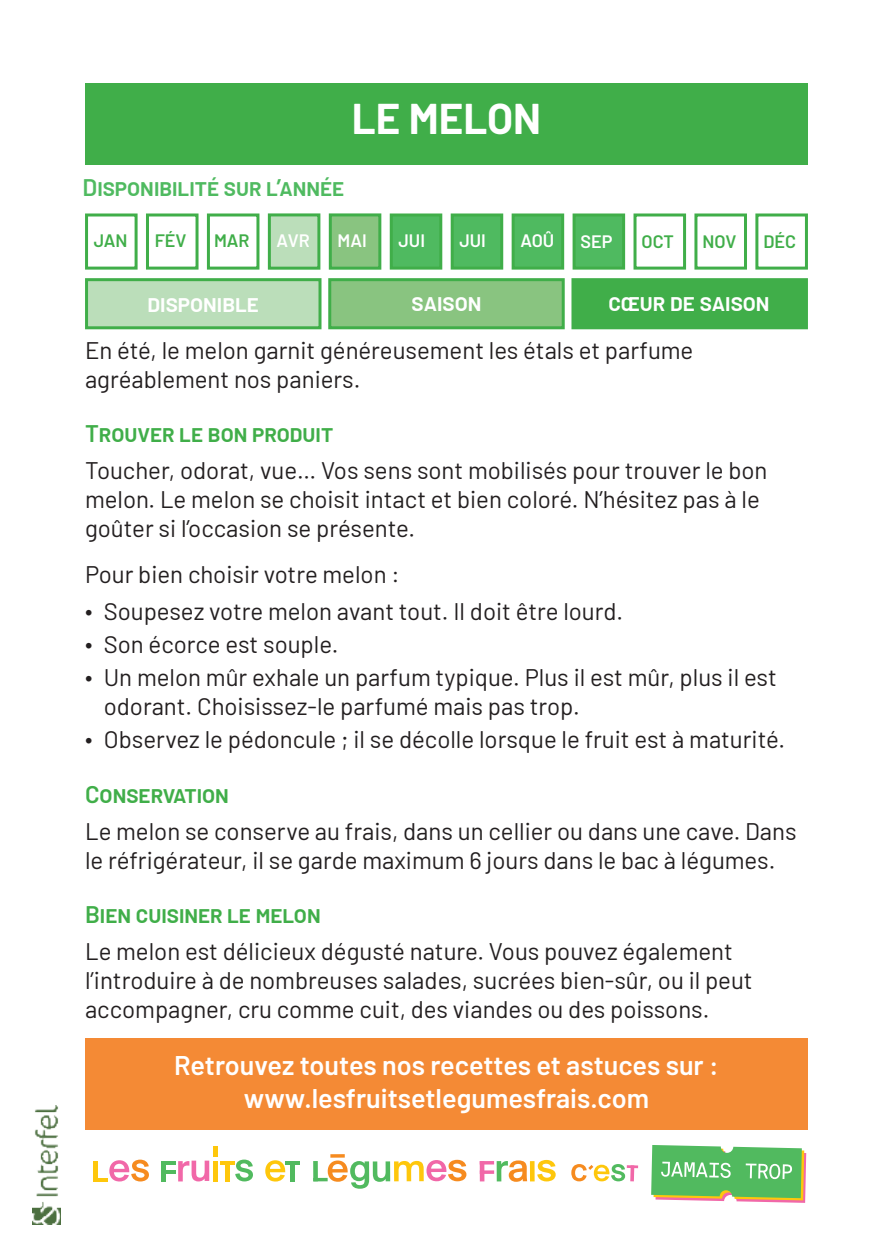
<style>
.page{position:relative;width:893px;height:1259px;background:#fff}
.page>*{position:absolute;margin:0;border:0;box-sizing:border-box;transform-origin:0 0}
.t1{font:700 42px "Barlow";color:#fff}
.t2{font:600 27px/33px "Barlow";color:#fff;text-align:center}
.t3{font:24px/28.8px "Barlow";color:#231f20}
.t4{font:600 24px "Barlow";color:#40ae49}
.t5{font:600 24px "Barlow";color:#fff}
.t6{font:600 24px "Barlow";color:#4fba60}
.t7{font:600 18px "Barlow";color:#40ae49}
.t8{font:600 18px "Barlow";color:#fff}
</style>
<div class="page">
<div style="left:85px;top:1038px;width:723px;height:91px;background:#f48a35"></div>
<div style="left:85px;top:83px;width:723px;height:81px;background:#40ae49"></div>
<div style="left:85px;top:213px;width:53px;height:57px;border:3px solid #40ae49"></div>
<div style="left:329px;top:213px;width:52px;height:57px;background:#89c480;border:3px solid #40ae49"></div>
<div style="left:573px;top:213px;width:52px;height:57px;background:#4fba60;border:3px solid #40ae49"></div>
<div style="left:207px;top:213px;width:52px;height:57px;border:3px solid #40ae49"></div>
<div style="left:451px;top:213px;width:52px;height:57px;background:#4fba60;border:3px solid #40ae49"></div>
<div style="left:694px;top:213px;width:53px;height:57px;border:3px solid #40ae49"></div>
<div style="left:146px;top:213px;width:53px;height:57px;border:3px solid #40ae49"></div>
<div style="left:390px;top:213px;width:52px;height:57px;background:#4fba60;border:3px solid #40ae49"></div>
<div style="left:633px;top:213px;width:53px;height:57px;border:3px solid #40ae49"></div>
<div style="left:268px;top:213px;width:52px;height:57px;background:#bbdeba;border:3px solid #40ae49"></div>
<div style="left:512px;top:213px;width:52px;height:57px;background:#4fba60;border:3px solid #40ae49"></div>
<div style="left:755px;top:213px;width:53px;height:57px;border:3px solid #40ae49"></div>
<img style="left:33px;top:1106px;width:28px;height:119px">
<hr style="left:213px;top:1146px;width:4px;height:11px;background:#fec70c">
<svg style="left:178px;top:1160px;width:31px;height:21px"></svg>
<svg style="left:235px;top:1159px;width:18px;height:22px"></svg>
<hr style="left:161px;top:1170px;width:15px;height:4px;background:#51ba5f">
<hr style="left:161px;top:1161px;width:15px;height:3px;background:#51ba5f">
<div style="left:161px;top:1161px;width:5px;height:20px;background:#51ba5f"></div>
<hr style="left:213px;top:1161px;width:4px;height:20px;background:#fec70c">
<div style="left:225px;top:1161px;width:5px;height:20px;background:#fec70c"></div>
<hr style="left:220px;top:1161px;width:15px;height:3px;background:#fec70c">
<svg style="left:109px;top:1159px;width:40px;height:22px"></svg>
<hr style="left:94px;top:1161px;width:4px;height:20px;background:#fec70c">
<hr style="left:94px;top:1178px;width:14px;height:3px;background:#fec70c">
<svg style="left:265px;top:1160px;width:21px;height:21px"></svg>
<div style="left:290px;top:1161px;width:5px;height:20px;background:#51ba5f"></div>
<hr style="left:285px;top:1161px;width:15px;height:3px;background:#51ba5f">
<svg style="left:313px;top:1154px;width:153px;height:34px"></svg>
<div style="left:313px;top:1161px;width:5px;height:20px;background:#51ba5f"></div>
<div style="left:530px;top:1161px;width:5px;height:20px;background:#fec70c"></div>
<svg style="left:484px;top:1160px;width:43px;height:21px"></svg>
<hr style="left:480px;top:1161px;width:4px;height:20px;background:#f168a8">
<svg style="left:537px;top:1159px;width:19px;height:22px"></svg>
<svg style="left:651px;top:1145px;width:155px;height:57px"></svg>
<svg style="left:571px;top:1164px;width:67px;height:17px"></svg>
<div style="left:85px;top:278px;width:236px;height:51px;background:#bbdeba;border:3px solid #40ae49"></div>
<div style="left:328px;top:278px;width:237px;height:51px;background:#89c480;border:3px solid #40ae49"></div>
<div style="left:571px;top:278px;width:237px;height:51px;background:#40ae49;border:3px solid #40ae49"></div>
<h1 class="t1" style="left:352px;top:104px;width:191px">LE MELON</h1>
<p class="t6" style="left:83px;top:170px;width:263px">Disponibilité sur l’année</p>
<p class="t7" style="left:94px;top:234px;width:35px">JAN</p>
<p class="t7" style="left:155px;top:234px;width:33px">FÉV</p>
<p class="t7" style="left:214px;top:234px;width:37px">MAR</p>
<p class="t8" style="left:277px;top:234px;width:35px">AVR</p>
<p class="t8" style="left:337px;top:234px;width:31px">MAI</p>
<p class="t8" style="left:398px;top:234px;width:28px">JUI</p>
<p class="t8" style="left:459px;top:234px;width:28px">JUI</p>
<p class="t8" style="left:520px;top:234px;width:35px">AOÛ</p>
<p class="t8" style="left:581px;top:235px;width:34px">SEP</p>
<p class="t7" style="left:641px;top:235px;width:34px">OCT</p>
<p class="t7" style="left:702px;top:235px;width:35px">NOV</p>
<p class="t7" style="left:763px;top:235px;width:34px">DÉC</p>
<p class="t5" style="left:148px;top:286px;width:113px">disponible</p>
<p class="t5" style="left:411px;top:285px;width:71px">saison</p>
<p class="t5" style="left:608px;top:285px;width:163px">cŒur de saison</p>
<p class="t3" style="left:85px;top:338px;width:610px">En été, le melon garnit généreusement les étals et parfume agréablement nos paniers.</p>
<p class="t4" style="left:85px;top:416px;width:250px">Trouver le bon produit</p>
<p class="t3" style="left:85px;top:459px;width:684px">Toucher, odorat, vue… Vos sens sont mobilisés pour trouver le bon melon. Le melon se choisit intact et bien coloré. N’hésitez pas à le goûter si l’occasion se présente.</p>
<p class="t3" style="left:85px;top:558px;width:540px;line-height:37.2px">Pour bien choisir votre melon :<br>∙ Soupesez votre melon avant tout. Il doit être lourd.</p>
<p class="t3" style="left:85px;top:626px;width:693px;line-height:33px">∙ Son écorce est souple.<br>∙ Un melon mûr exhale un parfum typique. Plus il est mûr, plus il est</p>
<p class="t3" style="left:85px;top:692px;width:701px;line-height:33px;text-indent:19px">odorant. Choisissez-le parfumé mais pas trop.<br>∙ Observez le pédoncule ; il se décolle lorsque le fruit est à maturité.</p>
<p class="t4" style="left:85px;top:776px;width:145px">Conservation</p>
<p class="t3" style="left:85px;top:819px;width:713px">Le melon se conserve au frais, dans un cellier ou dans une cave. Dans le réfrigérateur, il se garde maximum 6 jours dans le bac à légumes.</p>
<p class="t4" style="left:85px;top:896px;width:237px">Bien cuisiner le melon</p>
<p class="t3" style="left:85px;top:935px;width:669px">Le melon est délicieux dégusté nature. Vous pouvez également l’introduire à de nombreuses salades, sucrées bien-sûr, ou il peut accompagner, cru comme cuit, des viandes ou des poissons.</p>
<p class="t2" style="left:174px;top:1051px;width:546px">Retrouvez toutes nos recettes et astuces sur : www.lesfruitsetlegumesfrais.com</p>
</div>
